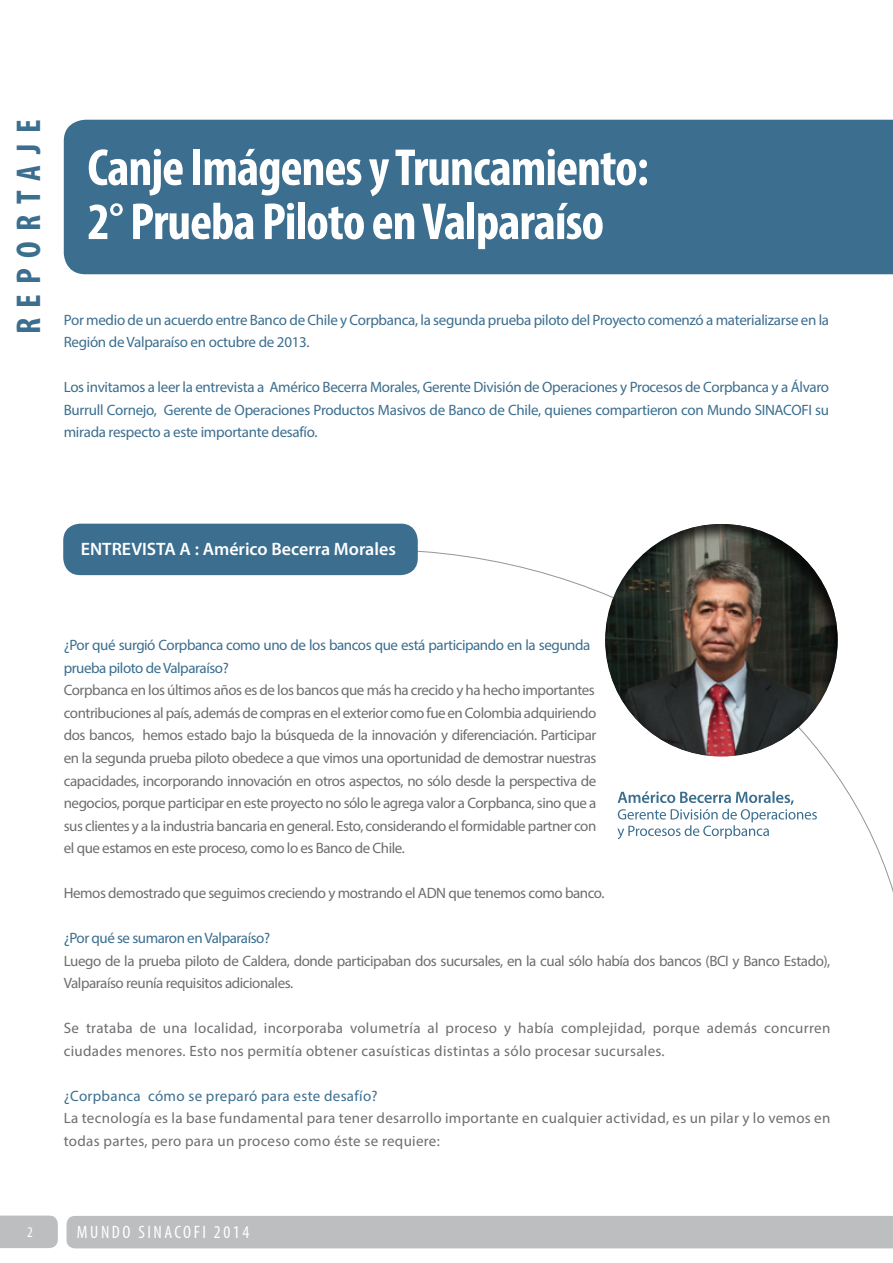
<style>
.page{position:relative;width:893px;height:1263px;background:#fff}
.page>*{position:absolute;margin:0;border:0;box-sizing:border-box;transform-origin:0 0}
.t1{font:700 condensed 52.5px/54px "Myriad Pro";letter-spacing:-.02em;color:#fff}
.t2{font:700 condensed 34.5px "Myriad Pro";letter-spacing:.3em;color:#3b6e8f}
.t3{font:600 18px "Myriad Pro";color:#fff}
.t4{font:condensed 18px "Myriad Pro";letter-spacing:.14em;color:#fff}
.t5{font:15px/22.5px "Myriad Pro";letter-spacing:.015em;color:#6d6e71}
.t6{font:15px/22.5px "Myriad Pro";letter-spacing:-.02em;color:#3b6e8f}
.t7{font:15px/22.5px "Myriad Pro";letter-spacing:-.03em;color:#6d6e71}
.t8{font:15px "Myriad Pro";letter-spacing:.02em;color:#3b6e8f}
.t9{font:condensed 14.85px "Myriad Pro";color:#fff}
</style>
<div class="page">
<div style="left:67px;top:1216px;width:826px;height:32px;background:#bcbec0"></div>
<div style="left:0;top:1215px;width:58px;height:33px;background:#bcbec0"></div>
<div style="left:64px;top:120px;width:829px;height:154px;background:#3b6e8f"></div>
<div style="left:63px;top:524px;width:355px;height:51px;background:#3b6e8f;border-radius:17px"></div>
<div style="left:593px;top:512px;width:259px;height:246px;background:#000;opacity:.75"></div>
<svg style="left:617px;top:791px;width:200px;height:48px"></svg>
<h2 class="t2" style="left:7px;top:334px;width:216px;rotate:-90deg">REPORTAJE</h2>
<h1 class="t1" style="left:87px;top:139px;width:563px">Canje Imágenes y Truncamiento:<br>2° Prueba Piloto en Valparaíso</h1>
<p class="t6" style="left:64px;top:308px;width:767px">Por medio de un acuerdo entre Banco de Chile y Corpbanca, la segunda prueba piloto del Proyecto comenzó a materializarse en la<br>Región de Valparaíso en octubre de 2013.</p>
<p class="t6" style="left:64px;top:376px;width:767px;text-align:justify">Los invitamos a leer la entrevista a Américo Becerra Morales, Gerente División de Operaciones y Procesos de Corpbanca y a Álvaro Burrull Cornejo, Gerente de Operaciones Productos Masivos de Banco de Chile, quienes compartieron con Mundo SINACOFI su mirada respecto a este importante desafío.</p>
<p class="t3" style="left:81px;top:537px;width:317px">ENTREVISTA A : Américo Becerra Morales</p>
<p class="t6" style="left:64px;top:634px;width:528px">¿Por qué surgió Corpbanca como uno de los bancos que está participando en la segunda prueba piloto de Valparaíso?</p>
<p class="t5" style="left:64px;top:679px;width:534px;text-align:justify">Corpbanca en los últimos años es de los bancos que más ha crecido y ha hecho importantes contribuciones al país, además de compras en el exterior como fue en Colombia adquiriendo dos bancos, hemos estado bajo la búsqueda de la innovación y diferenciación. Participar en la segunda prueba piloto obedece a que vimos una oportunidad de demostrar nuestras capacidades, incorporando innovación en otros aspectos, no sólo desde la perspectiva de negocios, porque participar en este proyecto no sólo le agrega valor a Corpbanca, sino que a sus clientes y a la industria bancaria en general. Esto, considerando el formidable partner con el que estamos en este proceso, como lo es Banco de Chile.</p>
<p class="t7" style="left:64px;top:881px;width:542px">Hemos demostrado que seguimos creciendo y mostrando el ADN que tenemos como banco.</p>
<p class="t6" style="left:64px;top:926px;width:208px">¿Por qué se sumaron en Valparaíso?</p>
<p class="t7" style="left:64px;top:949px;width:768px">Luego de la prueba piloto de Caldera, donde participaban dos sucursales, en la cual sólo había dos bancos (BCI y Banco Estado),<br>Valparaíso reunía requisitos adicionales.</p>
<p class="t5" style="left:64px;top:1016px;width:768px">Se trataba de una localidad, incorporaba volumetría al proceso y había complejidad, porque además concurren ciudades menores. Esto nos permitía obtener casuísticas distintas a sólo procesar sucursales.</p>
<p class="t8" style="left:64px;top:1086px;width:315px">¿Corpbanca cómo se preparó para este desafío?</p>
<p class="t5" style="left:64px;top:1106px;width:768px">La tecnología es la base fundamental para tener desarrollo importante en cualquier actividad, es un pilar y lo vemos en todas partes, pero para un proceso como éste se requiere:</p>
<p class="t9" style="left:27px;top:1223px;width:7px">2</p>
<p class="t4" style="left:77px;top:1221px;width:174px">MUNDO SINACOFI 2014</p>
</div>
